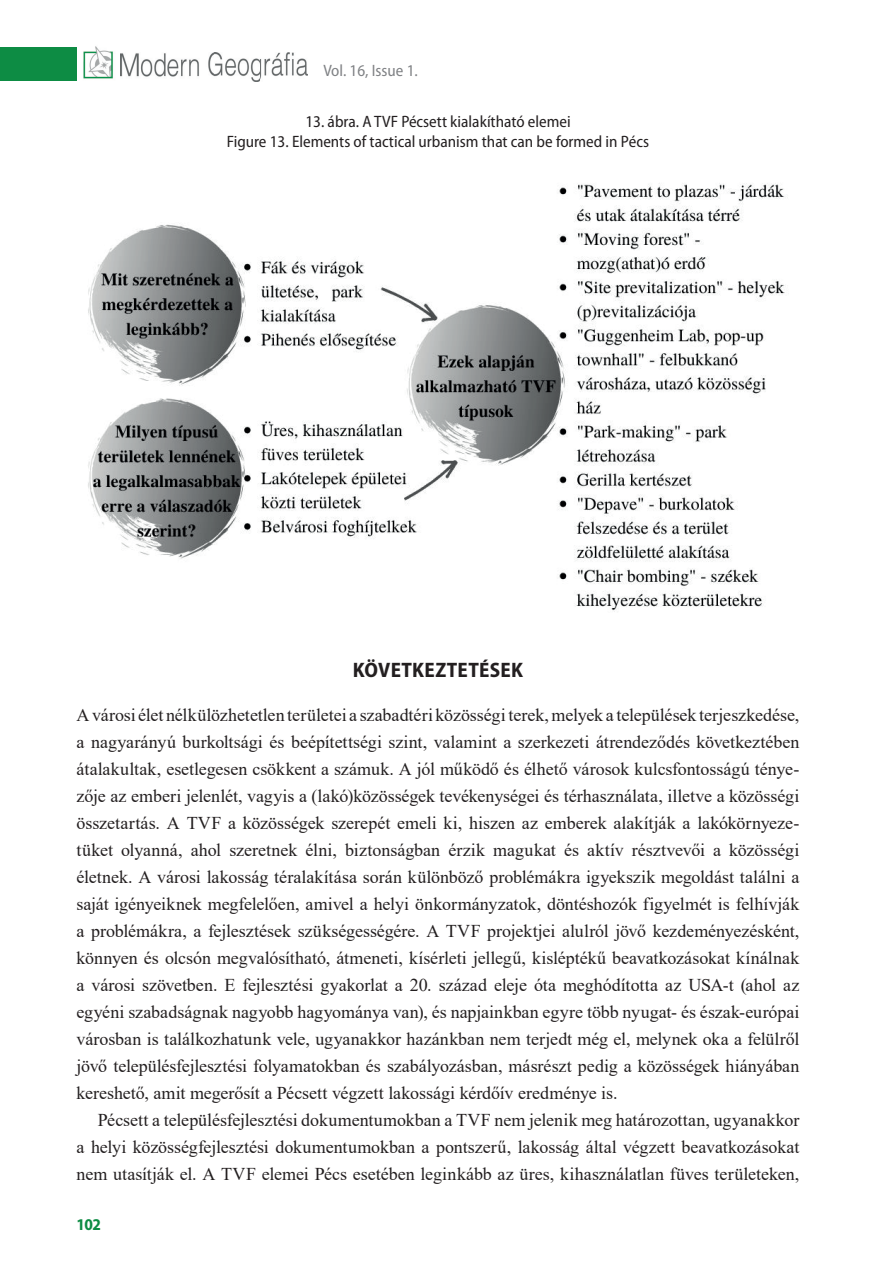
<style>
.page{position:relative;width:893px;height:1263px;background:#fff}
.page>*{position:absolute;margin:0;border:0;box-sizing:border-box;transform-origin:0 0}
.t1{font:700 semi-condensed 21px "Myriad Pro";letter-spacing:.015em;color:#231f20}
.t2{font:18px/27px "Times New Roman";color:#231f20;text-align:justify}
.t3{font:semi-condensed 16.5px/19.8px "Myriad Pro";color:#231f20;text-align:center}
.t4{font:semi-condensed 16.5px "Myriad Pro";color:#808285}
.t5{font:700 semi-condensed 16.5px "Myriad Pro";color:#0d8c44}
</style>
<div class="page">
<img style="left:121px;top:52px;width:186px;height:29px">
<img style="left:83px;top:46px;width:30px;height:33px">
<div style="left:0;top:48px;width:77px;height:33px;background:#0d8c44"></div>
<img style="left:88px;top:183px;width:697px;height:429px">
<p class="t4" style="left:323px;top:61px;width:96px">Vol. 16, Issue 1.</p>
<p class="t3" style="left:227px;top:112px;width:424px">13. ábra. A TVF Pécsett kialakítható elemei<br>Figure 13. Elements of tactical urbanism that can be formed in Pécs</p>
<p class="t1" style="left:353px;top:657px;width:172px">KÖVETKEZTETÉSEK</p>
<p class="t2" style="left:77px;top:701px;width:724px">A városi élet nélkülözhetetlen területei a szabadtéri közösségi terek, melyek a települések terjeszkedése, a nagyarányú burkoltsági és beépítettségi szint, valamint a szerkezeti átrendeződés következtében átalakultak, esetlegesen csökkent a számuk. A jól működő és élhető városok kulcsfontosságú ténye&shy;zője az emberi jelenlét, vagyis a (lakó)közösségek tevékenységei és térhasználata, illetve a közösségi összetartás. A TVF a közösségek szerepét emeli ki, hiszen az emberek alakítják a lakókörnyeze&shy;tüket olyanná, ahol szeretnek élni, biztonságban érzik magukat és aktív résztvevői a közösségi életnek. A városi lakosság téralakítása során különböző problémákra igyekszik megoldást találni a saját igényeiknek megfelelően, amivel a helyi önkormányzatok, döntéshozók figyelmét is felhívják a problémákra, a fejlesztések szükségességére. A TVF projektjei alulról jövő kezdeményezésként, könnyen és olcsón megvalósítható, átmeneti, kísérleti jellegű, kisléptékű beavatkozásokat kínálnak a városi szövetben. E fejlesztési gyakorlat a 20. század eleje óta meghódította az USA-t (ahol az egyéni szabadságnak nagyobb hagyománya van), és napjainkban egyre több nyugat- és észak-európai városban is találkozhatunk vele, ugyanakkor hazánkban nem terjedt még el, melynek oka a felülről jövő településfejlesztési folyamatokban és szabályozásban, másrészt pedig a közösségek hiányában kereshető, amit megerősít a Pécsett végzett lakossági kérdőív eredménye is.</p>
<p class="t2" style="left:77px;top:1106px;width:724px;text-indent:21px">Pécsett a településfejlesztési dokumentumokban a TVF nem jelenik meg határozottan, ugyanakkor a helyi közösségfejlesztési dokumentumokban a pontszerű, lakosság által végzett beavatkozásokat nem utasítják el. A TVF elemei Pécs esetében leginkább az üres, kihasználatlan füves területeken,</p>
<p class="t5" style="left:77px;top:1213px;width:26px">102</p>
</div>
